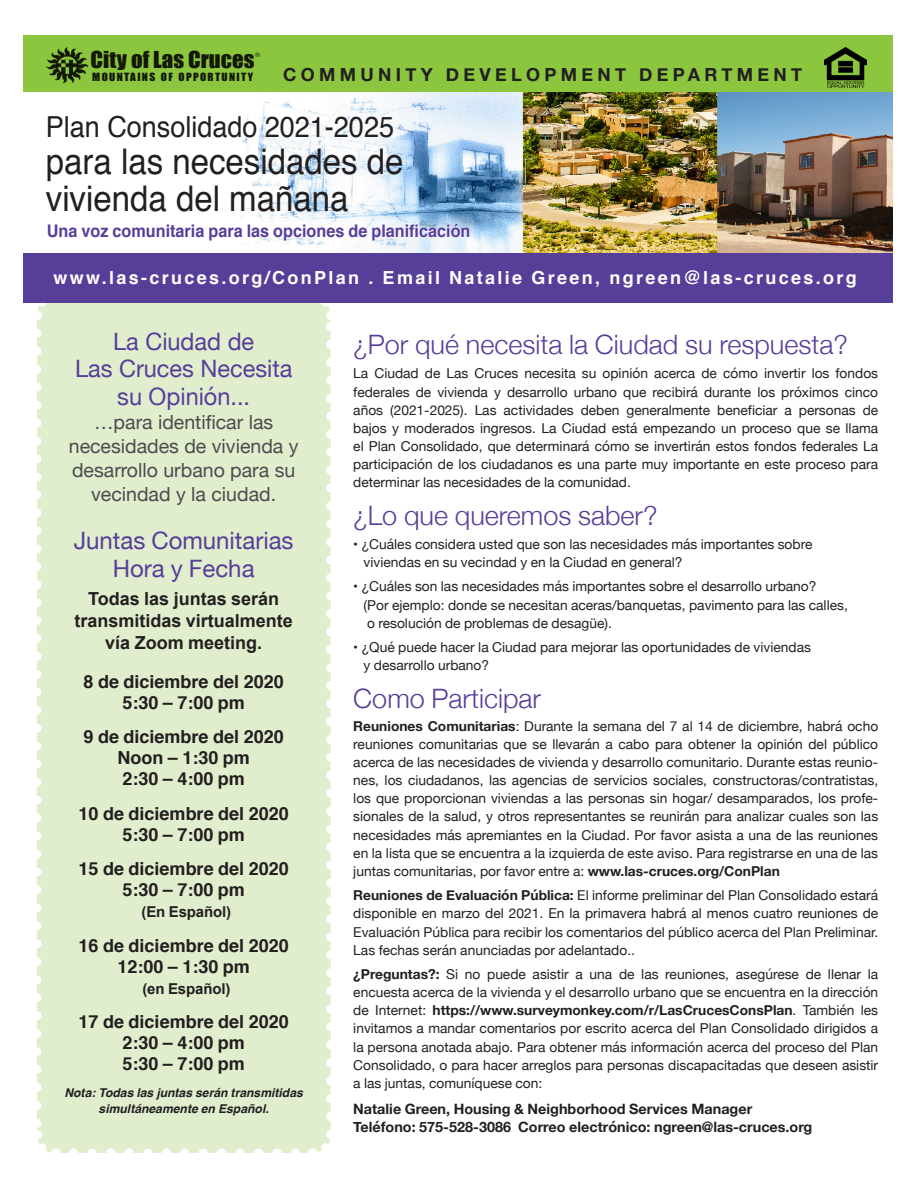
<style>
.page{position:relative;width:918px;height:1188px;background:#fff}
.page>*{position:absolute;margin:0;border:0;box-sizing:border-box;transform-origin:0 0}
.t1{font:35.4px/36.9px "Helvetica";color:#231f20;scale:.93 1}
.t2{font:28.95px "Helvetica";color:#231f20;scale:.93 1}
.t3{font:300 26.7px "Helvetica Neue";color:#573e99}
.t4{font:24px/27.8px "Helvetica Neue";color:#573e99;text-align:center}
.t5{font:21.45px "Impact";color:#231f20;scale:1.06 1}
.t6{font:19.5px/24px "Helvetica Neue";color:#4b4c4d;text-align:center}
.t7{font:700 18px/21px "Helvetica";color:#231f20;text-align:center}
.t8{font:700 18px "Helvetica";letter-spacing:.13em;color:#fff}
.t9{font:700 18px/21.8px "Arial";color:#231f20;text-align:center}
.t10{font:700 18px "Helvetica Neue";letter-spacing:.24em;color:#231f20}
.t11{font:700 17.4px "Helvetica";color:#573e99;scale:.93 1}
.t12{font:700 15px "Arial";letter-spacing:-.01em;color:#231f20}
.t13{font:700 14.25px/18.1px "Helvetica Neue";color:#231f20}
.t14{font:13.65px/18.1px "Helvetica Neue";color:#231f20;text-align:justify}
.t15{font:italic 700 12.15px/16.5px "Helvetica";color:#231f20;text-align:center}
.t16{font:10.35px "Impact";letter-spacing:.12em;color:#231f20;scale:1.08 1}
.t17{font:6.15px "Helvetica";color:#231f20;scale:1.08 1}
.s1{font-weight:700}
</style>
<div class="page">
<div style="left:37px;top:297px;width:294px;height:856px;background:#e1eece;border-radius:19px"></div>
<svg style="left:74px;top:1148px;width:226px;height:5px"></svg>
<svg style="left:37px;top:333px;width:23px;height:820px"></svg>
<svg style="left:312px;top:1130px;width:19px;height:23px"></svg>
<svg style="left:308px;top:302px;width:30px;height:815px"></svg>
<svg style="left:26px;top:302px;width:30px;height:18px"></svg>
<img style="left:241px;top:92px;width:652px;height:161px">
<div style="left:23px;top:253px;width:870px;height:49px;background:#573e99"></div>
<div style="left:23px;top:36px;width:870px;height:56px;background:#8bc63e"></div>
<svg style="left:241px;top:214px;width:239px;height:38px"></svg>
<svg style="left:241px;top:224px;width:229px;height:18px"></svg>
<img style="left:46px;top:47px;width:42px;height:36px">
<img style="left:825px;top:47px;width:41px;height:40px">
<h3 class="t5" style="left:91px;top:43px;width:156px">City of Las Cruces</h3>
<p class="t16" style="left:92px;top:69px;width:151px">MOUNTAINS OF OPPORTUNITY</p>
<p class="t17" style="left:255px;top:50px;width:6px">®</p>
<h3 class="t10" style="left:283px;top:60px;width:520px">COMMUNITY DEVELOPMENT DEPARTMENT</h3>
<h2 class="t2" style="left:46px;top:104px;width:376px">Plan Consolidado 2021-2025</h2>
<h1 class="t1" style="left:46px;top:144px;width:386px">para las necesidades de vivienda del mañana</h1>
<p class="t11" style="left:47px;top:217px;width:457px">Una voz comunitaria para las opciones de planificación</p>
<h3 class="t8" style="left:53px;top:263px;width:805px">www.las-cruces.org/ConPlan . Email Natalie Green, ngreen@las-cruces.org</h3>
<h3 class="t4" style="left:75px;top:329px;width:219px">La Ciudad de<br>Las Cruces Necesita su Opinión...</h3>
<h3 class="t6" style="left:69px;top:412px;width:231px">…para identificar las necesidades de vivienda y desarrollo urbano para su vecindad y la ciudad.</h3>
<h3 class="t4" style="left:74px;top:527px;width:221px;line-height:28.3px">Juntas Comunitarias<br>Hora y Fecha</h3>
<h3 class="t9" style="left:74px;top:589px;width:220px">Todas las juntas serán transmitidas virtualmente vía Zoom meeting.</h3>
<h3 class="t7" style="left:84px;top:671px;width:202px">8 de diciembre del 2020<br>5:30 – 7:00 pm</h3>
<h3 class="t7" style="left:84px;top:727px;width:202px">9 de diciembre del 2020<br>Noon – 1:30 pm<br>2:30 – 4:00 pm</h3>
<h3 class="t7" style="left:79px;top:803px;width:212px">10 de diciembre del 2020<br>5:30 – 7:00 pm</h3>
<h3 class="t7" style="left:79px;top:859px;width:212px">15 de diciembre del 2020<br>5:30 – 7:00 pm</h3>
<p class="t12" style="left:142px;top:902px;width:91px">(En Español)</p>
<h3 class="t7" style="left:79px;top:935px;width:212px">16 de diciembre del 2020<br>12:00 – 1:30 pm</h3>
<p class="t12" style="left:142px;top:979px;width:90px">(en Español)</p>
<h3 class="t7" style="left:79px;top:1012px;width:212px">17 de diciembre del 2020<br>2:30 – 4:00 pm<br>5:30 – 7:00 pm</h3>
<p class="t15" style="left:64px;top:1084px;width:240px">Nota: Todas las juntas serán transmitidas simultáneamente en Español.</p>
<h3 class="t3" style="left:353px;top:323px;width:496px">¿Por qué necesita la Ciudad su respuesta?</h3>
<p class="t14" style="left:353px;top:365px;width:526px">La Ciudad de Las Cruces necesita su opinión acerca de cómo invertir los fondos federales de vivienda y desarrollo urbano que recibirá durante los próximos cinco años (2021-2025). Las actividades deben generalmente beneficiar a personas de bajos y moderados ingresos. La Ciudad está empezando un proceso que se llama el Plan Consolidado, que determinará cómo se invertirán estos fondos federales La participación de los ciudadanos es una parte muy importante en este proceso para determinar las necesidades de la comunidad.</p>
<h3 class="t3" style="left:353px;top:494px;width:306px">¿Lo que queremos saber?</h3>
<p class="t14" style="left:364px;top:536px;width:450px;text-indent:-10px">• ¿Cuáles considera usted que son las necesidades más importantes sobre viviendas en su vecindad y en la Ciudad en general?</p>
<p class="t14" style="left:364px;top:578px;width:486px;text-align:left;text-indent:-10px">• ¿Cuáles son las necesidades más importantes sobre el desarrollo urbano?<br>(Por ejemplo: donde se necesitan aceras/banquetas, pavimento para las calles, o resolución de problemas de desagüe).</p>
<p class="t14" style="left:364px;top:639px;width:449px;text-indent:-10px">• ¿Qué puede hacer la Ciudad para mejorar las oportunidades de viviendas y desarrollo urbano?</p>
<h3 class="t3" style="left:353px;top:677px;width:189px">Como Participar</h3>
<p class="t14" style="left:353px;top:717px;width:526px"><span class="s1">Reuniones Comunitarias</span>: Durante la semana del 7 al 14 de diciembre, habrá ocho reuniones comunitarias que se llevarán a cabo para obtener la opinión del público acerca de las necesidades de vivienda y desarrollo comunitario. Durante estas reunio&shy;nes, los ciudadanos, las agencias de servicios sociales, constructoras/contratistas, los que proporcionan viviendas a las personas sin hogar/ desamparados, los profe&shy;sionales de la salud, y otros representantes se reunirán para analizar cuales son las necesidades más apremiantes en la Ciudad. Por favor asista a una de las reuniones en la lista que se encuentra a la izquierda de este aviso. Para registrarse en una de las juntas comunitarias, por favor entre a: <span class="s1">www.las-cruces.org/ConPlan</span></p>
<p class="t14" style="left:353px;top:887px;width:526px"><span class="s1">Reuniones de Evaluación Pública:</span> El informe preliminar del Plan Consolidado estará disponible en marzo del 2021. En la primavera habrá al menos cuatro reuniones de Evaluación Pública para recibir los comentarios del público acerca del Plan Preliminar.<br>Las fechas serán anunciadas por adelantado..</p>
<p class="t14" style="left:353px;top:966px;width:526px"><span class="s1">¿Preguntas?:</span> Si no puede asistir a una de las reuniones, asegúrese de llenar la encuesta acerca de la vivienda y el desarrollo urbano que se encuentra en la dirección de Internet: <span class="s1">https://www.surveymonkey.com/r/LasCrucesConsPlan</span>. También les invitamos a mandar comentarios por escrito acerca del Plan Consolidado dirigidos a la persona anotada abajo. Para obtener más información acerca del proceso del Plan Consolidado, o para hacer arreglos para personas discapacitadas que deseen asistir a las juntas, comuníquese con:</p>
<p class="t13" style="left:353px;top:1100px;width:461px">Natalie Green, Housing &amp; Neighborhood Services Manager<br>Teléfono: 575-528-3086 Correo electrónico: ngreen@las-cruces.org</p>
</div>
